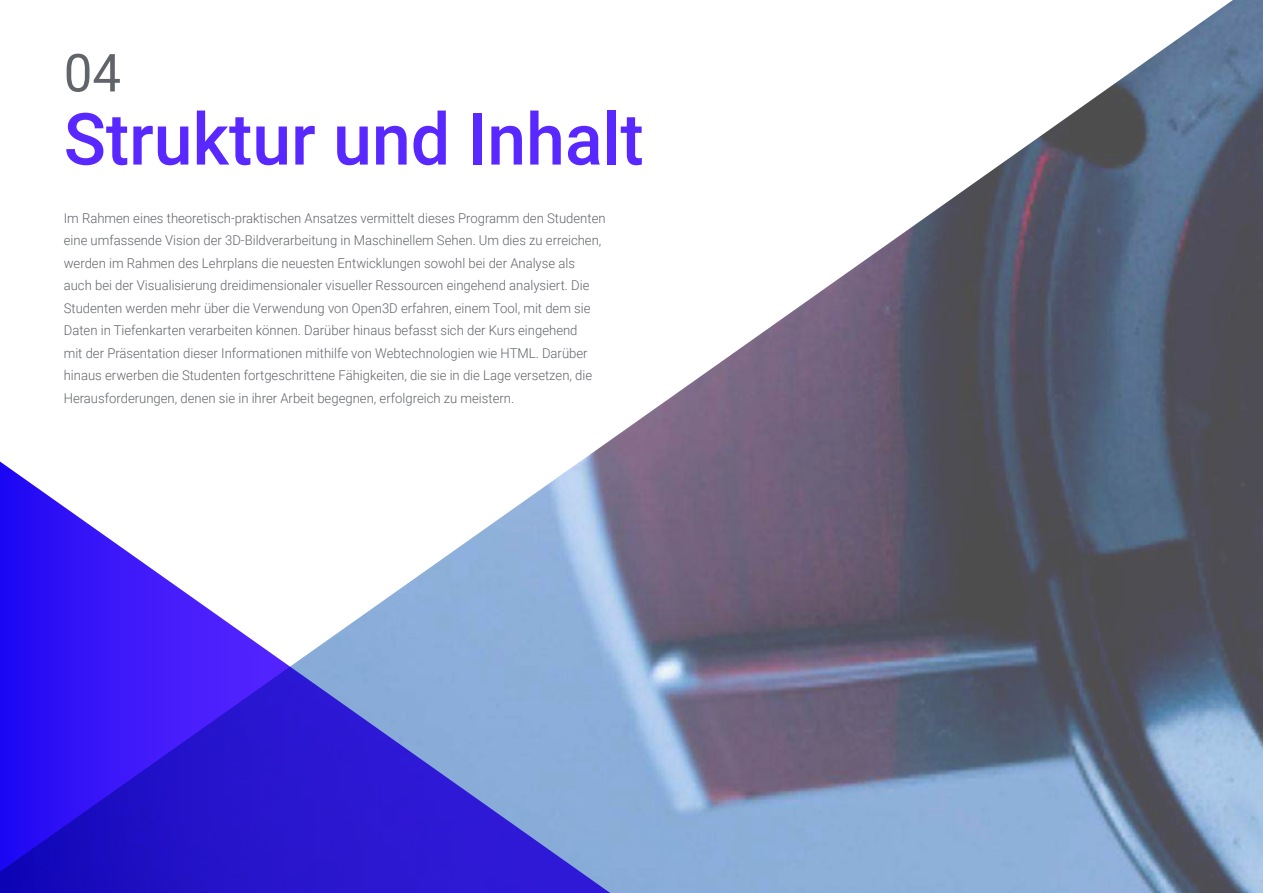
<style>
.page{position:relative;width:1263px;height:893px;background:#fff}
.page>*{position:absolute;margin:0;border:0;box-sizing:border-box;transform-origin:0 0}
.t1{font:500 72px "Roboto";color:#5927ff}
.t2{font:52.5px "Roboto";color:#61646a}
.t3{font:300 13.5px/22.5px "Roboto";color:#61646a}
</style>
<div class="page">
<img style="left:602px;top:0;width:661px;height:893px">
<svg style="left:0;top:446px;width:640px;height:447px"></svg>
<h2 class="t2" style="left:64px;top:36px;width:59px">04</h2>
<h1 class="t1" style="left:64px;top:89px;width:581px">Struktur und Inhalt</h1>
<p class="t3" style="left:64px;top:206px;width:543px">Im Rahmen eines theoretisch-praktischen Ansatzes vermittelt dieses Programm den Studenten eine umfassende Vision der 3D-Bildverarbeitung in Maschinellem Sehen. Um dies zu erreichen, werden im Rahmen des Lehrplans die neuesten Entwicklungen sowohl bei der Analyse als auch bei der Visualisierung dreidimensionaler visueller Ressourcen eingehend analysiert. Die Studenten werden mehr über die Verwendung von Open3D erfahren, einem Tool, mit dem sie Daten in Tiefenkarten verarbeiten können. Darüber hinaus befasst sich der Kurs eingehend<br>mit der Präsentation dieser Informationen mithilfe von Webtechnologien wie HTML. Darüber hinaus erwerben die Studenten fortgeschrittene Fähigkeiten, die sie in die Lage versetzen, die Herausforderungen, denen sie in ihrer Arbeit begegnen, erfolgreich zu meistern.</p>
</div>
